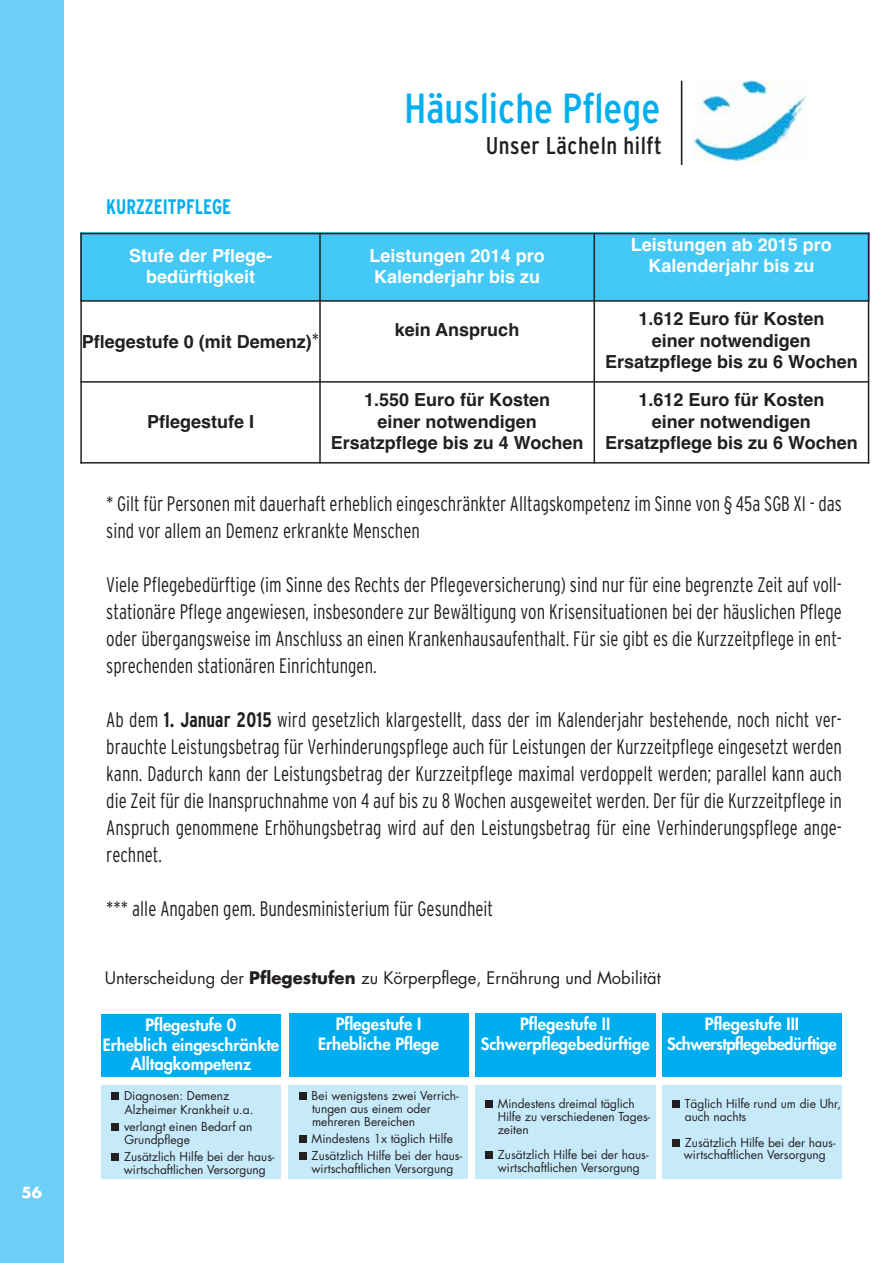
<style>
.page{position:relative;width:893px;height:1263px;background:#fff}
.page>*{position:absolute;margin:0;border:0;box-sizing:border-box;transform-origin:0 0}
.t1{font:condensed 42px "Interstate";color:#00aeef}
.t2{font:condensed 24.3px "Interstate";letter-spacing:.02em;color:#231f20}
.t3{font:300 condensed 21px/27px "Interstate";color:#231f20;text-align:justify;scale:.9 1}
.t4{font:700 condensed 21px "Interstate";color:#00aeef;scale:.9 1}
.t5{font:700 18px/21.6px "Helvetica";color:#231f20;text-align:center}
.t6{font:700 18px/21.6px "Helvetica";color:#fff;text-align:center}
.t7{font:16.8px "Futura";color:#231f20}
.t8{font:800 16.5px/19.5px "Futura";color:#fff;text-align:center}
.t9{font:800 16.5px/19.5px "Futura";letter-spacing:-.03em;color:#fff;text-align:center}
.t10{font:700 15px "Futura";color:#fff}
.t11{font:12px/12.8px "Futura";color:#231f20}
.s1{font-family:"Interstate";font-weight:300;font-stretch:condensed;font-size:21px}
.s2{font-weight:700}
</style>
<div class="page">
<div style="left:0;top:0;width:64px;height:1263px;background:#6dcff6"></div>
<div style="left:80px;top:233px;width:240px;height:68px;background:#44c8f5"></div>
<div style="left:320px;top:233px;width:274px;height:68px;background:#44c8f5"></div>
<div style="left:594px;top:233px;width:275px;height:68px;background:#44c8f5"></div>
<hr style="left:80px;top:233px;width:2px;height:231px;background:#231f20">
<hr style="left:319px;top:233px;width:2px;height:231px;background:#231f20">
<hr style="left:593px;top:233px;width:2px;height:231px;background:#231f20">
<hr style="left:868px;top:233px;width:1px;height:231px;background:#231f20">
<hr style="left:80px;top:233px;width:789px;height:1px;background:#231f20">
<hr style="left:80px;top:300px;width:789px;height:2px;background:#231f20">
<hr style="left:80px;top:381px;width:789px;height:2px;background:#231f20">
<hr style="left:80px;top:462px;width:789px;height:2px;background:#231f20">
<div style="left:289px;top:1013px;width:179px;height:64px;background:#00aeef"></div>
<div style="left:662px;top:1013px;width:180px;height:64px;background:#00aeef"></div>
<div style="left:475px;top:1013px;width:180px;height:64px;background:#00aeef"></div>
<div style="left:289px;top:1085px;width:179px;height:94px;background:#c7eafb"></div>
<div style="left:299px;top:1152px;width:7px;height:8px;background:#231f20"></div>
<div style="left:299px;top:1135px;width:7px;height:8px;background:#231f20"></div>
<div style="left:299px;top:1092px;width:7px;height:8px;background:#231f20"></div>
<div style="left:475px;top:1085px;width:180px;height:94px;background:#c7eafb"></div>
<div style="left:485px;top:1151px;width:8px;height:8px;background:#231f20"></div>
<div style="left:485px;top:1100px;width:8px;height:8px;background:#231f20"></div>
<div style="left:662px;top:1085px;width:180px;height:94px;background:#c7eafb"></div>
<div style="left:672px;top:1139px;width:8px;height:7px;background:#231f20"></div>
<div style="left:672px;top:1100px;width:8px;height:8px;background:#231f20"></div>
<div style="left:101px;top:1014px;width:180px;height:63px;background:#00aeef"></div>
<div style="left:101px;top:1085px;width:179px;height:94px;background:#c7eafb"></div>
<div style="left:111px;top:1153px;width:8px;height:8px;background:#231f20"></div>
<div style="left:111px;top:1123px;width:8px;height:8px;background:#231f20"></div>
<div style="left:111px;top:1092px;width:8px;height:8px;background:#231f20"></div>
<img style="left:694px;top:79px;width:112px;height:83px">
<hr style="left:681px;top:81px;width:1px;height:84px;background:#231f20">
<p class="t10" style="left:22px;top:1185px;width:22px">56</p>
<p class="t4" style="left:106px;top:199px;width:140px">KURZZEITPFLEGE</p>
<h1 class="t1" style="left:404px;top:92px;width:258px">Häusliche Pflege</h1>
<p class="t2" style="left:486px;top:137px;width:178px">Unser Lächeln hilft</p>
<p class="t6" style="left:129px;top:246px;width:145px">Stufe der Pflege&shy;bedürftigkeit</p>
<p class="t6" style="left:370px;top:246px;width:177px;text-align:left">Leistungen 2014 pro<br>Kalenderjahr bis zu</p>
<p class="t6" style="left:631px;top:236px;width:203px">Leistungen ab 2015 pro<br>Kalenderjahr bis zu</p>
<p class="t5" style="left:82px;top:332px;width:239px">Pflegestufe 0 (mit Demenz)<span class="s1">*</span></p>
<p class="t5" style="left:147px;top:412px;width:109px">Pflegestufe I</p>
<p class="t5" style="left:395px;top:320px;width:126px">kein Anspruch</p>
<p class="t5" style="left:605px;top:310px;width:254px">1.612 Euro für Kosten<br>einer notwendigen<br>Ersatzpflege bis zu 6 Wochen</p>
<p class="t5" style="left:331px;top:391px;width:254px">1.550 Euro für Kosten<br>einer notwendigen<br>Ersatzpflege bis zu 4 Wochen</p>
<p class="t5" style="left:605px;top:391px;width:254px">1.612 Euro für Kosten<br>einer notwendigen<br>Ersatzpflege bis zu 6 Wochen</p>
<p class="t3" style="left:106px;top:492px;width:819px">* Gilt für Personen mit dauerhaft erheblich eingeschränkter Alltagskompetenz im Sinne von § 45a SGB XI - das sind vor allem an Demenz erkrankte Menschen</p>
<p class="t3" style="left:106px;top:573px;width:819px">Viele Pflegebedürftige (im Sinne des Rechts der Pflegeversicherung) sind nur für eine begrenzte Zeit auf voll&shy;stationäre Pflege angewiesen, insbesondere zur Bewältigung von Krisensituationen bei der häuslichen Pflege oder übergangsweise im Anschluss an einen Krankenhausaufenthalt. Für sie gibt es die Kurzzeitpflege in ent&shy;sprechenden stationären Einrichtungen.</p>
<p class="t3" style="left:106px;top:708px;width:819px">Ab dem <span class="s2">1. Januar 2015</span> wird gesetzlich klargestellt, dass der im Kalenderjahr bestehende, noch nicht ver&shy;brauchte Leistungsbetrag für Verhinderungspflege auch für Leistungen der Kurzzeitpflege eingesetzt werden kann. Dadurch kann der Leistungsbetrag der Kurzzeitpflege maximal verdoppelt werden; parallel kann auch die Zeit für die Inanspruchnahme von 4 auf bis zu 8 Wochen ausgeweitet werden. Der für die Kurzzeitpflege in Anspruch genommene Erhöhungsbetrag wird auf den Leistungsbetrag für eine Verhinderungspflege ange&shy;rechnet.</p>
<p class="t3" style="left:106px;top:897px;width:431px">*** alle Angaben gem. Bundesministerium für Gesundheit</p>
<p class="t7" style="left:105px;top:969px;width:557px">Unterscheidung der <span class="s2">Pflegestufen</span> zu Körperpflege, Ernährung und Mobilität</p>
<p class="t8" style="left:103px;top:1015px;width:178px">Pflegestufe 0<br>Erheblich eingeschränkte<br>Alltagkompetenz</p>
<p class="t11" style="left:124px;top:1089px;width:131px;line-height:13.5px">Diagnosen: Demenz<br>Alzheimer Krankheit u.a.</p>
<p class="t11" style="left:124px;top:1121px;width:130px">verlangt einen Bedarf an<br>Grundpflege</p>
<p class="t11" style="left:124px;top:1151px;width:152px">Zusätzlich Hilfe bei der haus&shy;wirtschaftlichen Versorgung</p>
<p class="t8" style="left:318px;top:1014px;width:122px">Pflegestufe I<br>Erhebliche Pflege</p>
<p class="t9" style="left:667px;top:1014px;width:171px">Pflegestufe III<br>Schwerstpflegebedürftige</p>
<p class="t8" style="left:481px;top:1014px;width:171px">Pflegestufe II<br>Schwerpflegebedürftige</p>
<p class="t11" style="left:312px;top:1090px;width:149px">Bei wenigstens zwei Verrich&shy;tungen aus einem oder mehreren Bereichen</p>
<p class="t11" style="left:312px;top:1130px;width:152px;line-height:17.2px">Mindestens 1x täglich Hilfe<br>Zusätzlich Hilfe bei der haus-</p>
<p class="t11" style="left:311px;top:1163px;width:144px">wirtschaftlichen Versorgung</p>
<p class="t11" style="left:685px;top:1098px;width:158px">Täglich Hilfe rund um die Uhr, auch nachts</p>
<p class="t11" style="left:684px;top:1136px;width:153px">Zusätzlich Hilfe bei der haus&shy;wirt schaftlichen Versorgung</p>
<p class="t11" style="left:498px;top:1098px;width:154px">Mindestens dreimal täglich<br>Hilfe zu verschiedenen Tages&shy;zeiten</p>
<p class="t11" style="left:498px;top:1149px;width:152px">Zusätzlich Hilfe bei der haus&shy;wirt schaftlichen Versorgung</p>
</div>
